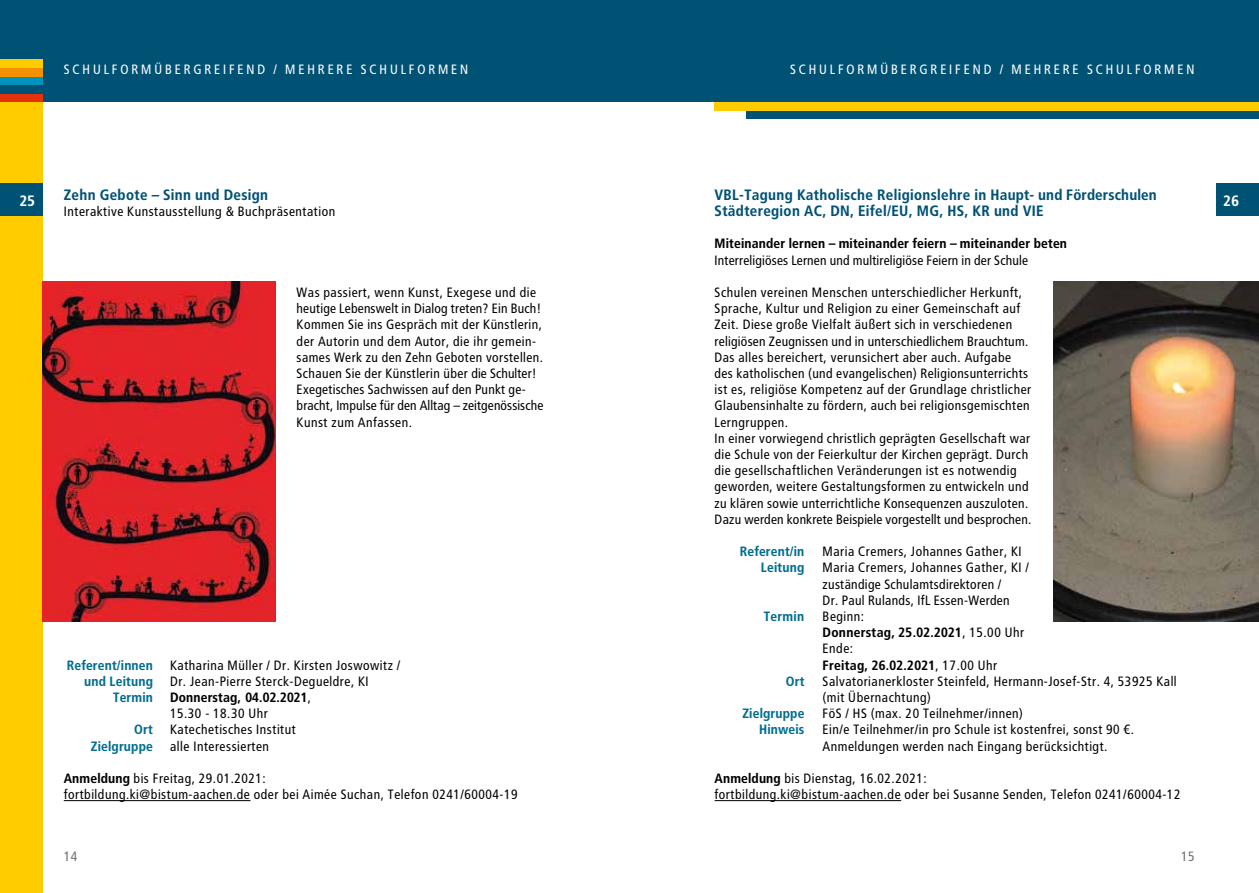
<style>
.page{position:relative;width:1259px;height:893px;background:#fff}
.page>*{position:absolute;margin:0;border:0;box-sizing:border-box;transform-origin:0 0}
.t1{font:700 15px/16.5px "Transit OT";color:#005275}
.t2{font:700 15px "Transit OT";color:#fff}
.t3{font:13.5px/16.2px "Transit OT";color:#000}
.t4{font:700 13.5px/16.2px "Transit OT";letter-spacing:-.01em;color:#000}
.t5{font:700 13.5px "Transit OT";letter-spacing:-.01em;color:#006e91}
.t6{font:13.5px "Transit OT";letter-spacing:.17em;color:#fff}
.t7{font:13.5px "Transit OT";letter-spacing:-.025em;color:#000}
.t8{font:13.5px "Transit OT";color:#6f6f6e}
.s1{font-weight:400}
.s2{font-weight:700}
</style>
<div class="page">
<div style="left:629px;top:0;width:630px;height:102px;background:#005275"></div>
<div style="left:746px;top:111px;width:513px;height:8px;background:#005275"></div>
<div style="left:714px;top:102px;width:545px;height:9px;background:#fc0"></div>
<div style="left:0;top:102px;width:43px;height:791px;background:#fc0"></div>
<div style="left:0;top:0;width:629px;height:102px;background:#005275"></div>
<div style="left:0;top:94px;width:43px;height:8px;background:#e6310e"></div>
<div style="left:0;top:77px;width:43px;height:8px;background:#0093bd"></div>
<div style="left:0;top:68px;width:43px;height:9px;background:#f39100"></div>
<div style="left:0;top:60px;width:43px;height:8px;background:#fc0"></div>
<hr style="left:64px;top:800px;width:186px;height:1px;background:#000">
<hr style="left:714px;top:800px;width:187px;height:1px;background:#000">
<div style="left:0;top:184px;width:43px;height:32px;background:#005275"></div>
<div style="left:1216px;top:184px;width:43px;height:32px;background:#005275"></div>
<img style="left:43px;top:281px;width:232px;height:341px">
<img style="left:1053px;top:281px;width:206px;height:341px">
<p class="t6" style="left:64px;top:62px;width:406px">SCHULFORMÜBERGREIFEND / MEHRERE SCHULFORMEN</p>
<p class="t6" style="left:790px;top:62px;width:406px">SCHULFORMÜBERGREIFEND / MEHRERE SCHULFORMEN</p>
<p class="t1" style="left:64px;top:186px;width:206px">Zehn Gebote – Sinn und Design</p>
<p class="t3" style="left:64px;top:203px;width:273px">Interaktive Kunstausstellung &amp; Buchpräsentation</p>
<p class="t1" style="left:714px;top:186px;width:444px">VBL-Tagung Katholische Religionslehre in Haupt- und Förderschulen<br>Städteregion AC, DN, Eifel/EU, MG, HS, KR und VIE</p>
<p class="t4" style="left:714px;top:236px;width:354px">Miteinander lernen – miteinander feiern – miteinander beten</p>
<p class="t7" style="left:714px;top:252px;width:316px">Interreligiöses Lernen und multireligiöse Feiern in der Schule</p>
<p class="t3" style="left:714px;top:284px;width:319px">Schulen vereinen Menschen unterschiedlicher Herkunft, Sprache, Kultur und Religion zu einer Gemeinschaft auf Zeit. Diese große Vielfalt äußert sich in verschiedenen religiösen Zeugnissen und in unterschiedlichem Brauchtum.<br>Das alles bereichert, verunsichert aber auch. Aufgabe des katholischen (und evangelischen) Religionsunterrichts ist es, religiöse Kompetenz auf der Grundlage christlicher Glaubensinhalte zu fördern, auch bei religionsgemischten Lerngruppen.<br>In einer vorwiegend christlich geprägten Gesellschaft war die Schule von der Feierkultur der Kirchen geprägt. Durch die gesellschaftlichen Veränderungen ist es notwendig geworden, weitere Gestaltungsformen zu entwickeln und zu klären sowie unterrichtliche Konsequenzen auszuloten.<br>Dazu werden konkrete Beispiele vorgestellt und besprochen.</p>
<p class="t5" style="left:739px;top:544px;width:67px">Referent/in</p>
<p class="t3" style="left:822px;top:543px;width:201px">Maria Cremers, Johannes Gather, KI</p>
<p class="t5" style="left:761px;top:560px;width:45px">Leitung</p>
<p class="t3" style="left:822px;top:560px;width:208px">Maria Cremers, Johannes Gather, KI / zuständige Schulamtsdirektoren /<br>Dr. Paul Rulands, IfL Essen-Werden</p>
<p class="t5" style="left:763px;top:608px;width:42px">Termin</p>
<p class="t4" style="left:822px;top:608px;width:203px"><span class="s1">Beginn:<br></span>Donnerstag, 25.02.2021<span class="s1">, 15.00 Uhr<br>Ende:<br></span>Freitag, 26.02.2021<span class="s1">, 17.00 Uhr</span></p>
<p class="t5" style="left:786px;top:673px;width:20px">Ort</p>
<p class="t3" style="left:822px;top:673px;width:356px">Salvatorianerkloster Steinfeld, Hermann-Josef-Str. 4, 53925 Kall (mit Übernachtung)</p>
<p class="t5" style="left:742px;top:706px;width:64px">Zielgruppe</p>
<p class="t3" style="left:822px;top:705px;width:202px">FöS / HS (max. 20 Teilnehmer/innen)</p>
<p class="t5" style="left:759px;top:722px;width:47px">Hinweis</p>
<p class="t3" style="left:822px;top:722px;width:313px">Ein/e Teilnehmer/in pro Schule ist kostenfrei, sonst 90 €.<br>Anmeldungen werden nach Eingang berücksichtigt.</p>
<p class="t3" style="left:714px;top:770px;width:468px"><span class="s2">Anmeldung</span> bis Dienstag, 16.02.2021:<br>fortbildung.ki@bistum-aachen.de oder bei Susanne Senden, Telefon 0241/60004-12</p>
<p class="t2" style="left:20px;top:192px;width:17px">25</p>
<p class="t2" style="left:1223px;top:192px;width:17px">26</p>
<p class="t3" style="left:297px;top:284px;width:249px">Was passiert, wenn Kunst, Exegese und die heutige Lebenswelt in Dialog treten? Ein Buch!<br>Kommen Sie ins Gespräch mit der Künstlerin, der Autorin und dem Autor, die ihr gemein&shy;sames Werk zu den Zehn Geboten vorstellen.<br>Schauen Sie der Künstlerin über die Schulter!<br>Exegetisches Sachwissen auf den Punkt ge&shy;bracht, Impulse für den Alltag – zeitgenössische Kunst zum Anfassen.</p>
<p class="t5" style="left:67px;top:657px;width:88px">Referent/innen</p>
<p class="t3" style="left:170px;top:657px;width:232px">Katharina Müller / Dr. Kirsten Joswowitz /</p>
<p class="t5" style="left:84px;top:673px;width:70px">und Leitung</p>
<p class="t3" style="left:170px;top:673px;width:201px">Dr. Jean-Pierre Sterck-Degueldre, KI</p>
<p class="t5" style="left:113px;top:689px;width:42px">Termin</p>
<p class="t4" style="left:170px;top:689px;width:143px">Donnerstag, 04.02.2021<span class="s1">,<br>15.30 - 18.30 Uhr</span></p>
<p class="t5" style="left:134px;top:722px;width:20px">Ort</p>
<p class="t3" style="left:170px;top:722px;width:128px">Katechetisches Institut</p>
<p class="t5" style="left:91px;top:738px;width:64px">Zielgruppe</p>
<p class="t3" style="left:170px;top:738px;width:101px">alle Interessierten</p>
<p class="t3" style="left:64px;top:770px;width:456px"><span class="s2">Anmeldung</span> bis Freitag, 29.01.2021:<br>fortbildung.ki@bistum-aachen.de oder bei Aimée Suchan, Telefon 0241/60004-19</p>
<p class="t8" style="left:64px;top:848px;width:16px">14</p>
<p class="t8" style="left:1181px;top:848px;width:16px">15</p>
</div>
